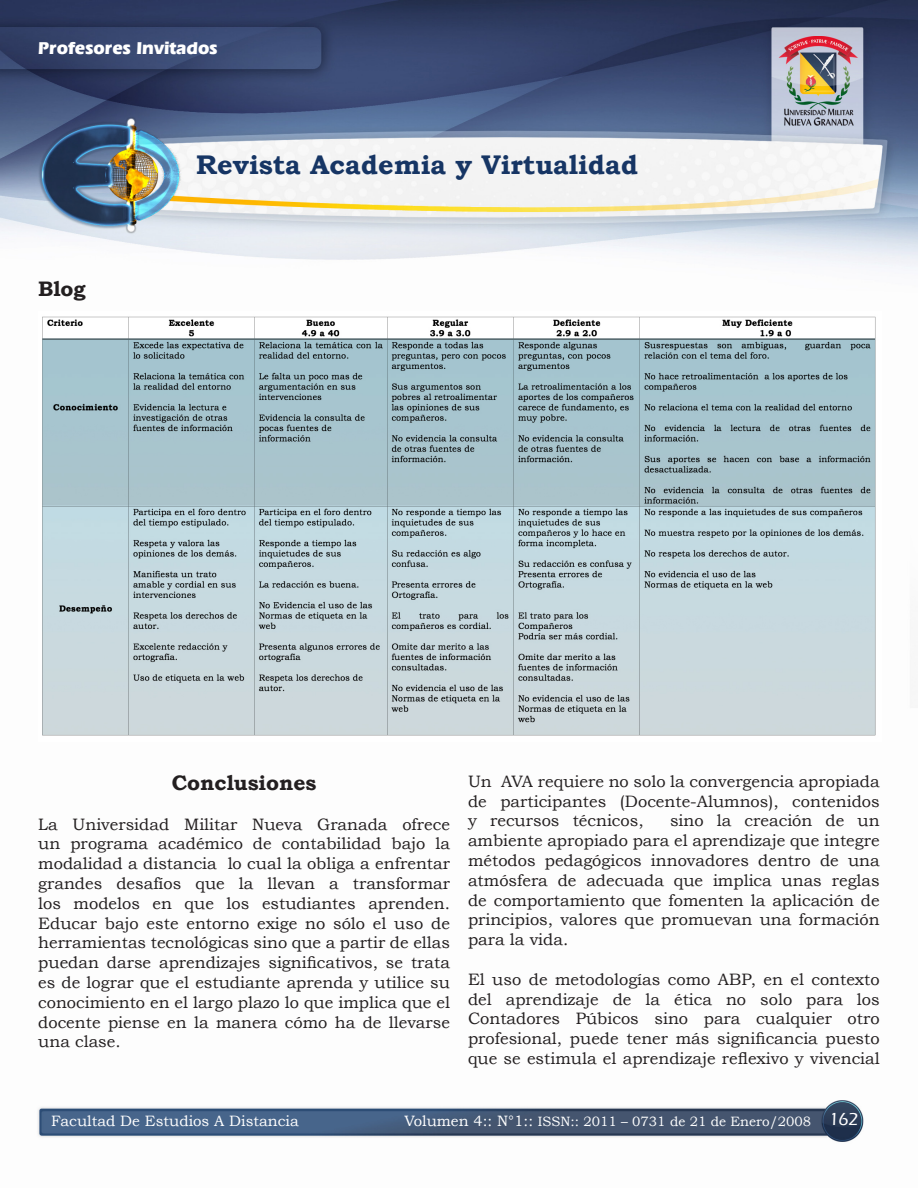
<style>
.page{position:relative;width:918px;height:1188px;background:#fff}
.page>*{position:absolute;margin:0;border:0;box-sizing:border-box;transform-origin:0 0}
.t1{font:700 27px "Bookman Old Style";color:#163564}
.Sub_titulos{font:700 21px "Bookman Old Style";color:#231f20}
.t2{font:700 18px "Eras IT Cby BT";color:#fff}
.Contenidos_Español{font:16.5px/19.8px "Bookman Old Style";color:#231f20;text-align:justify}
.t3{font:15px "Bookman Old Style";color:#fff}
.t4{font:13.5px "Bookman Old Style";color:#fff}
.s1{font-size:15px}
.s2{font-family:"Eras ITC";font-weight:500;font-size:18px}
</style>
<div class="page">
<img style="left:0;top:0;width:918px;height:1142px">
<img style="left:38px;top:311px;width:844px;height:430px">
<p class="t2" style="left:38px;top:37px;width:181px">Profesores Invitados</p>
<p class="Sub_titulos" style="left:38px;top:276px;width:49px">Blog</p>
<h1 class="t1" style="left:196px;top:149px;width:443px">Revista Academia y Virtualidad</h1>
<p class="Sub_titulos" style="left:172px;top:770px;width:146px">Conclusiones</p>
<p class="Contenidos_Español" style="left:38px;top:814px;width:413px">La Universidad Militar Nueva Granada ofrece un programa académico de contabilidad bajo la modalidad a distancia lo cual la obliga a enfrentar grandes desafíos que la llevan a transformar los modelos en que los estudiantes aprenden.<br>Educar bajo este entorno exige no sólo el uso de herramientas tecnológicas sino que a partir de ellas puedan darse aprendizajes significativos, se trata es de lograr que el estudiante aprenda y utilice su conocimiento en el largo plazo lo que implica que el docente piense en la manera cómo ha de llevarse una clase.</p>
<p class="Contenidos_Español" style="left:468px;top:771px;width:413px">Un AVA requiere no solo la convergencia apropiada de participantes (Docente-Alumnos), contenidos y recursos técnicos,</p>
<p class="Contenidos_Español" style="left:468px;top:811px;width:413px;text-indent:202px">sino la creación de un ambiente apropiado para el aprendizaje que integre métodos pedagógicos innovadores dentro de una atmósfera de adecuada que implica unas reglas de comportamiento que fomenten la aplicación de principios, valores que promuevan una formación para la vida.</p>
<p class="Contenidos_Español" style="left:468px;top:969px;width:413px">El uso de metodologías como ABP, en el contexto del aprendizaje de la ética no solo para los Contadores Púbicos sino para cualquier otro profesional, puede tener más significancia puesto que se estimula el aprendizaje reflexivo y vivencial</p>
<p class="t3" style="left:51px;top:1113px;width:249px">Facultad De Estudios A Distancia</p>
<p class="t4" style="left:404px;top:1114px;width:456px"><span class="s1">Volumen 4:: N°1::</span> ISSN:: 2011 – 0731 de 21 de Enero/2008 <span class="s2">162</span></p>
</div>
